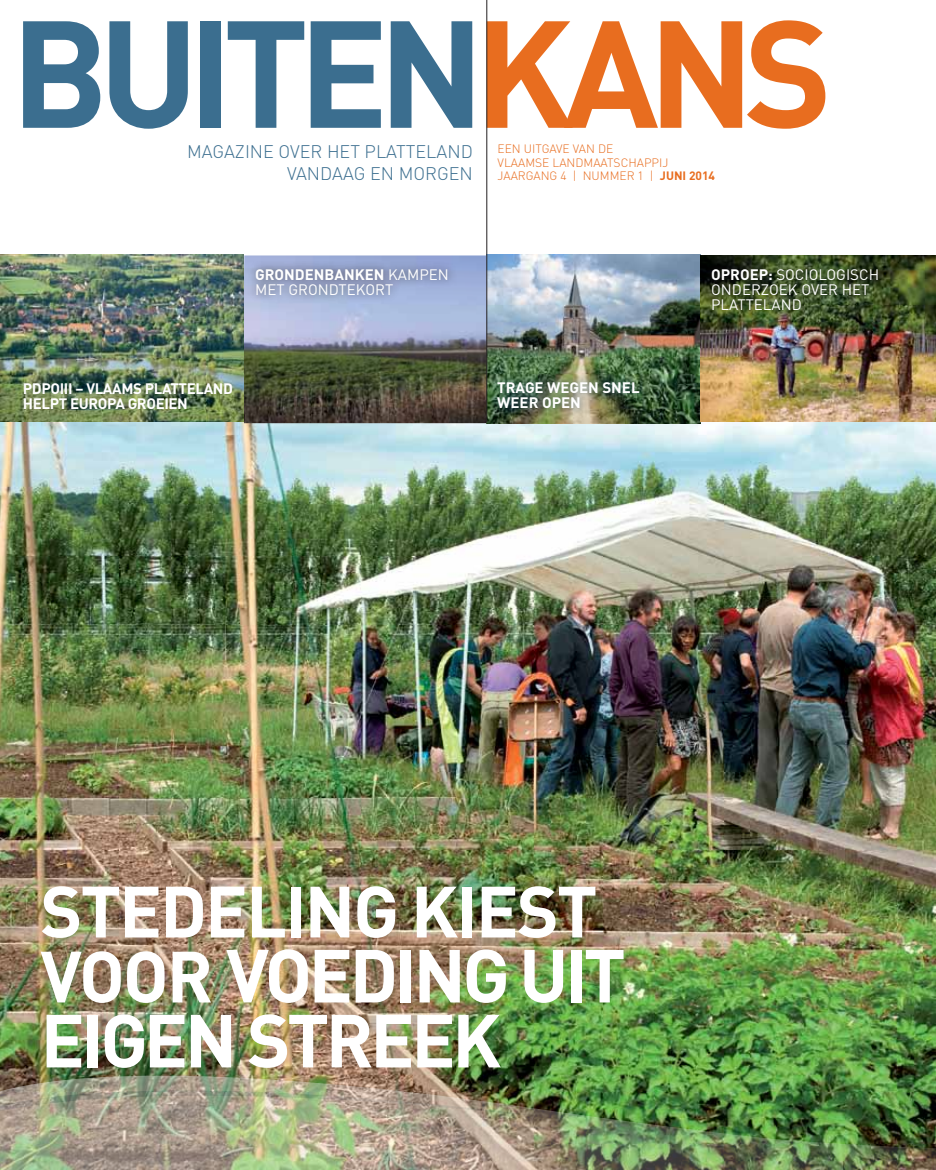
<style>
.page{position:relative;width:936px;height:1170px;background:#fff}
.page>*{position:absolute;margin:0;border:0;box-sizing:border-box;transform-origin:0 0}
.t1{font:700 149.55px "DIN";color:#3b6e8f}
.t2{font:700 73.8px/64.9px "DIN";letter-spacing:-.05em;color:#fff}
.t3{font:700 71.25px "DIN";letter-spacing:-.03em;color:#fff}
.t4{font:300 18px/21.6px "DIN";color:#3b6e8f}
.t5{font:15px/15px "DIN";color:#fff}
.t6{font:700 15px/15px "DIN";letter-spacing:-.025em;color:#fff}
.t7{font:700 15px/15px "DIN";color:#fff}
.t8{font:300 12px "DIN";color:#e86d1f}
.t9{font:700 12px "DIN";color:#e86d1f}
.s1{color:#e86d1f}
.s2{font-weight:300}
.s3{font-weight:700}
.s4{font-size:71.25px}
</style>
<div class="page">
<img style="left:0;top:423px;width:935px;height:635px">
<img style="left:0;top:255px;width:935px;height:168px">
<img style="left:700px;top:255px;width:235px;height:167px">
<img style="left:0;top:1058px;width:935px;height:19px">
<img style="left:0;top:1069px;width:528px;height:8px">
<img style="left:0;top:1077px;width:935px;height:92px">
<div style="left:489px;top:373px;width:158px;height:45px;background:#3b6e8f;opacity:.75"></div>
<div style="left:247px;top:259px;width:210px;height:45px;background:#231f20;opacity:.75"></div>
<div style="left:703px;top:259px;width:183px;height:59px;background:#231f20;opacity:.8"></div>
<hr style="left:486px;top:0;width:1px;height:422px;background:#231f20">
<h1 class="t1" style="left:11px;top:-24px;width:549px">BUITEN <span class="s1">KANS</span></h1>
<p class="t4" style="left:287px;top:141px;width:187px;text-indent:-100px">MAGAZINE OVER HET PLATTE LAN D<br>VAN</p>
<p class="t4" style="left:320px;top:162px;width:24px">DAAG</p>
<p class="t4" style="left:370px;top:162px;width:42px">EN MORGEN</p>
<p class="t8" style="left:497px;top:141px;width:52px">EEN UITGAVE</p>
<p class="t8" style="left:573px;top:141px;width:8px">VAN</p>
<p class="t8" style="left:598px;top:141px;width:17px">DE</p>
<p class="t8" style="left:497px;top:155px;width:22px">VLAAM</p>
<p class="t8" style="left:535px;top:155px;width:57px">SE LAN DMAA</p>
<p class="t8" style="left:607px;top:155px;width:63px">TSCHAPPIJ</p>
<p class="t8" style="left:497px;top:168px;width:9px">JAARGANG</p>
<p class="t8" style="left:560px;top:168px;width:49px">4 | NUMMER</p>
<p class="t9" style="left:637px;top:168px;width:79px"><span class="s2">1 |</span> JUNI 2014</p>
<p class="t5" style="left:255px;top:267px;width:195px"><span class="s3">GRONDENBANKEN</span> KAMPEN<br>MET GRONDTEKORT</p>
<p class="t6" style="left:23px;top:381px;width:10px">PDPO</p>
<p class="t6" style="left:23px;top:381px;width:212px;text-indent:37px">III – VLAAMS PLATTELAND<br>HELPT EUROPA GROEI EN</p>
<p class="t7" style="left:497px;top:380px;width:144px">TRAGE WEGEN SNEL<br>WEER OPEN</p>
<p class="t5" style="left:711px;top:266px;width:169px"><span class="s3">OPROEP:</span> SOCIOLOGISCH<br>ONDERZOEK OVER HET<br>PLATTELAND</p>
<h3 class="t3" style="left:40px;top:865px;width:543px">STEDELI NG KI EST</h3>
<h2 class="t2" style="left:40px;top:940px;width:552px"><span class="s4">VOOR</span> VOEDING UIT<br>EIGEN STREEK</h2>
</div>
